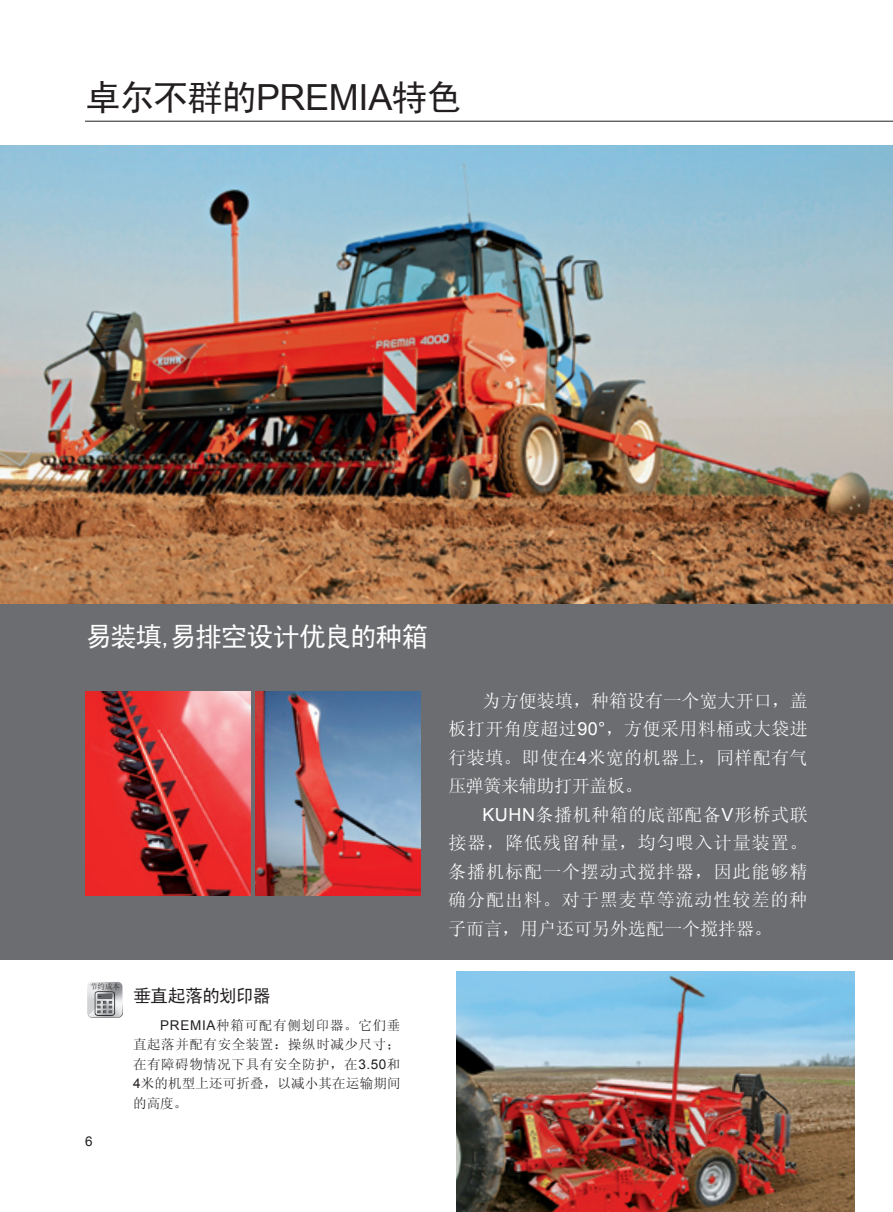
<style>
.page{position:relative;width:893px;height:1212px;background:#fff}
.page>*{position:absolute;margin:0;border:0;box-sizing:border-box;transform-origin:0 0}
.t1{font:36px "Sim Hei";letter-spacing:-.05em;color:#231f20}
.t2{font:27px "Sim Hei";letter-spacing:-.045em;color:#fff}
.t3{font:18px/28.5px "Sim Sun";letter-spacing:.02em;color:#fff;text-align:justify}
.t4{font:18px "Sim Hei";letter-spacing:-.055em;color:#231f20}
.t5{font:13.5px/19.5px "Sim Sun";letter-spacing:.045em;color:#231f20;text-align:justify}
.t6{font:13.5px "Arial";color:#231f20}
.t7{font:7.5px "Sim Sun";color:#231f20}
.s1{font-family:"Arial"}
</style>
<div class="page">
<div style="left:0;top:603px;width:893px;height:357px;background:#6c6d70"></div>
<img style="left:0;top:146px;width:893px;height:457px">
<img style="left:456px;top:971px;width:399px;height:241px">
<hr style="left:85px;top:121px;width:808px;height:1px;background:#231f20">
<img style="left:85px;top:691px;width:166px;height:204px">
<img style="left:255px;top:691px;width:166px;height:204px">
<img style="left:87px;top:982px;width:34px;height:33px">
<svg style="left:88px;top:983px;width:35px;height:35px"></svg>
<h1 class="t1" style="left:85px;top:79px;width:379px">卓尔不群的<span class="s1">PREMIA</span>特色</h1>
<h2 class="t2" style="left:85px;top:623px;width:345px">易装填,易排空设计优良的种箱</h2>
<p class="t7" style="left:90px;top:982px;width:32px">节约成本</p>
<p class="t6" style="left:85px;top:1132px;width:9px">6</p>
<p class="t4" style="left:133px;top:986px;width:139px">垂直起落的划印器</p>
<p class="t5" style="left:133px;top:1015px;width:269px;text-indent:27px"><span class="s1">PREMIA</span>种箱可配有侧划印器。它们垂直起落并配有安全装置：操纵时减少尺寸；在有障碍物情况下具有安全防护，在<span class="s1">3.50</span>和<span class="s1">4</span>米的机型上还可折叠，以减小其在运输期间的高度。</p>
<p class="t3" style="left:448px;top:686px;width:361px;text-indent:34px">为方便装填，种箱设有一个宽大开口，盖板打开角度超过<span class="s1">90°</span>，方便采用料桶或大袋进行装填。即使在<span class="s1">4</span>米宽的机器上，同样配有气压弹簧来辅助打开盖板。</p>
<p class="t3" style="left:448px;top:800px;width:361px;text-indent:34px"><span class="s1">KUHN</span>条播机种箱的底部配备<span class="s1">V</span>形桥式联接器，降低残留种量，均匀喂入计量装置。条播机标配一个摆动式搅拌器，因此能够精确分配出料。对于黑麦草等流动性较差的种子而言，用户还可另外选配一个搅拌器。</p>
</div>
